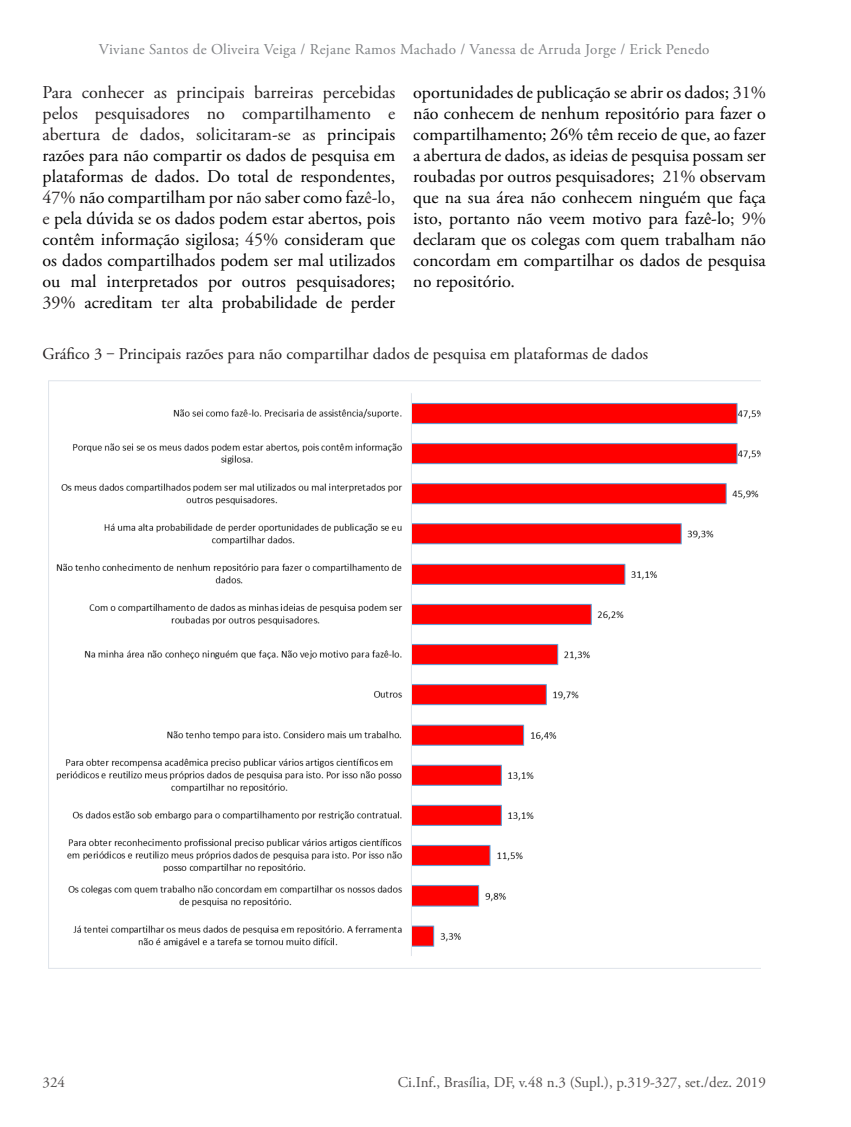
<style>
.page{position:relative;width:851px;height:1127px;background:#fff}
.page>*{position:absolute;margin:0;border:0;box-sizing:border-box;transform-origin:0 0}
.Corpo_de_Texto{font:18px/21px "Adobe Garamond Pro";color:#000;text-align:justify}
.Ci_Inf__Título_image{font:16.5px "Adobe Garamond Pro";color:#231f20}
.t1{font:15px "Adobe Garamond Pro";letter-spacing:.02em;color:#808285}
.t2{font:15px "Adobe Garamond Pro";color:#524f4f}
.s1{color:#231f20}
</style>
<div class="page">
<img style="left:48px;top:381px;width:712px;height:587px">
<p class="t1" style="left:99px;top:40px;width:612px">Viviane Santos de Oliveira Veiga / Rejane Ramos Machado / Vanessa de Arruda Jorge / Erick Penedo</p>
<p class="Corpo_de_Texto" style="left:43px;top:83px;width:354px"><span class="s1">Para conhecer as principais barreiras percebidas pelos pesquisadores no compartilhamento e abertura de dados, solicitaram-se as</span> principais razões para não compartir os dados de pesquisa em plataformas de dados. Do total de respondentes, <span class="s1">47%</span> não compartilham por n<span class="s1">ão</span> saber como faz<span class="s1">ê-lo, e</span> pela dúvida se os dados podem estar abertos, pois contêm informação sigilosa<span class="s1">; 45%</span> consideram que os dados compartilhados podem ser mal utilizados ou mal interpretados por outros pesquisadores; <span class="s1">39%</span> acreditam t<span class="s1">er</span> alta probabilidade de perder</p>
<p class="Corpo_de_Texto" style="left:413px;top:83px;width:354px">oportunidades de publicação se abrir os dados; <span class="s1">31% </span>não conhecem de nenhum repositório para fazer o compartilhamento; 26% têm receio de que, ao fazer a abertura de dados, as ideias de pesquisa possam ser roubadas por outros pesquisadores; <span class="s1">21%</span> observam que na sua área não conhecem ninguém que faça isto, portanto não veem motivo para fazê-lo<span class="s1">; 9% </span>declaram que os colegas com quem trabalham não concordam em compartilhar os dados de pesquisa no repositório<span class="s1">.</span></p>
<p class="Ci_Inf__Título_image" style="left:43px;top:343px;width:607px">Gráfico 3 ‒ Principais razões para não compartilhar dados de pesquisa em plataformas de dados</p>
<p class="t2" style="left:43px;top:1073px;width:24px">324</p>
<p class="t2" style="left:397px;top:1073px;width:369px">Ci.Inf., Brasília, DF, v.48 n.3 (Supl.), p.319-327, set./dez. 2019</p>
</div>
